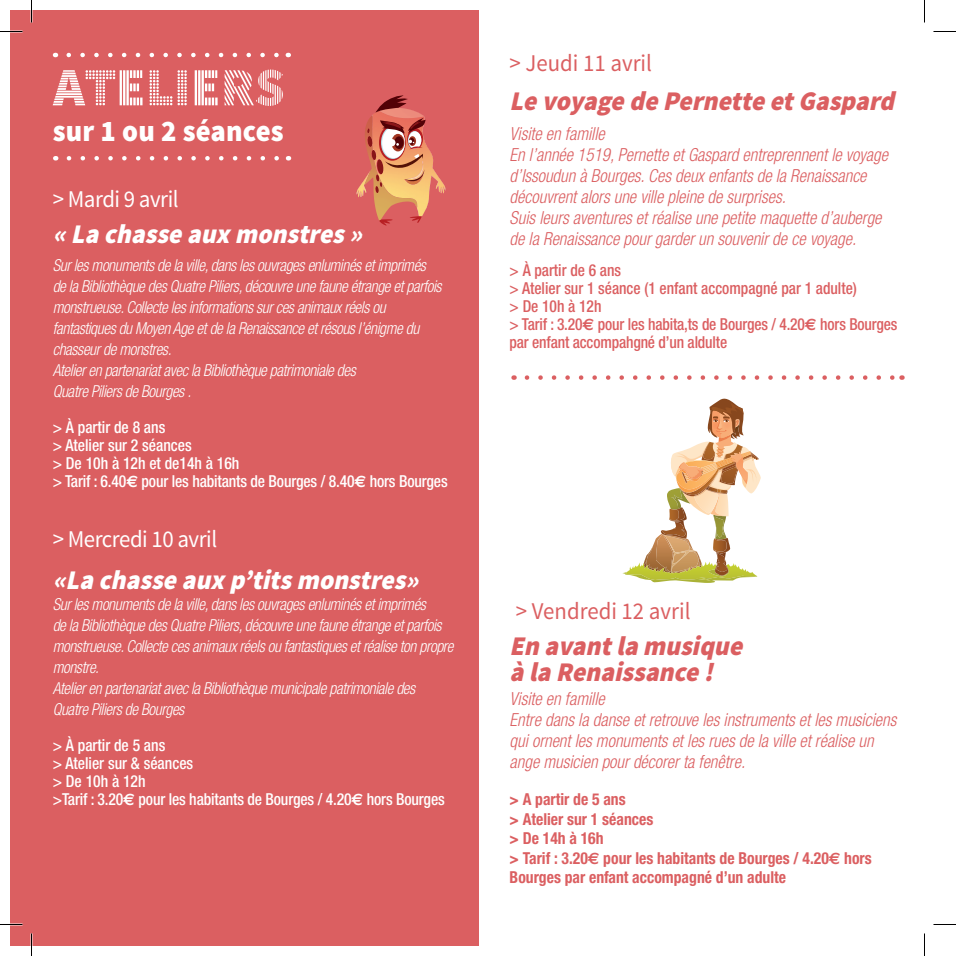
<style>
.page{position:relative;width:956px;height:956px;background:#fff}
.page>*{position:absolute;margin:0;border:0;box-sizing:border-box;transform-origin:0 0}
.t1{font:54px "Source Sans Pro DISPLAY";color:#fff}
.t2{font:900 30px "Source Sans Pro";letter-spacing:.005em;color:#fff;scale:.95 1}
.t3{font:italic 900 27px/25.5px "Source Sans Pro";color:#db5f61;scale:.95 1}
.t4{font:italic 900 27px "Source Sans Pro";color:#fff;scale:.95 1}
.t5{font:24px "Source Sans Pro";color:#db5f61;scale:.95 1}
.t6{font:24px "Source Sans Pro";letter-spacing:-.02em;color:#fff;scale:.95 1}
.t7{font:italic 300 condensed 18px/21px "Helvetica Neue";color:#db5f61;scale:.95 1}
.t8{font:italic 300 condensed 16.5px/21px "Helvetica Neue";letter-spacing:-.025em;color:#fff;scale:.95 1}
.t9{font:500 condensed 16.5px/18px "Helvetica Neue";letter-spacing:-.01em;color:#fff;scale:.95 1}
.t10{font:500 condensed 16.5px/18px "Helvetica Neue";letter-spacing:-.01em;color:#db5f61;scale:.94 1}
.t11{font:700 condensed 16.5px/19.5px "Helvetica Neue";color:#db5f61;scale:.95 1}
.s1{font-family:"Euro Sans";font-weight:700;font-stretch:normal}
.s2{font-family:"Euro Sans";font-stretch:normal}
</style>
<div class="page">
<div style="left:10px;top:10px;width:469px;height:936px;background:#db5f61"></div>
<svg style="left:69px;top:156px;width:210px;height:4px"></svg>
<svg style="left:69px;top:53px;width:210px;height:4px"></svg>
<svg style="left:527px;top:375px;width:368px;height:5px"></svg>
<img style="left:426px;top:145px;width:19px;height:64px">
<svg style="left:364px;top:95px;width:62px;height:131px"></svg>
<svg style="left:622px;top:399px;width:139px;height:184px"></svg>
<hr style="left:0;top:923px;width:22px;height:2px;background:#fff">
<svg style="left:0;top:31px;width:22px;height:1px"></svg>
<svg style="left:933px;top:31px;width:23px;height:1px"></svg>
<svg style="left:0;top:924px;width:22px;height:1px"></svg>
<svg style="left:933px;top:924px;width:23px;height:1px"></svg>
<svg style="left:31px;top:0;width:1px;height:23px"></svg>
<svg style="left:31px;top:933px;width:1px;height:23px"></svg>
<svg style="left:924px;top:0;width:1px;height:23px"></svg>
<svg style="left:924px;top:933px;width:1px;height:23px"></svg>
<p class="t1" style="left:53px;top:59px;width:234px">ATELIERS</p>
<p class="t2" style="left:53px;top:112px;width:245px">sur 1 ou 2 séances</p>
<p class="t6" style="left:53px;top:184px;width:134px">&gt; Mardi 9 avril</p>
<p class="t4" style="left:53px;top:216px;width:335px">«Lachasseauxmonstres»</p>
<p class="t8" style="left:53px;top:254px;width:411px">Sur les monuments de la ville, dans les ouvrages enluminés et imprimés de la Bibliothèque des Quatre Piliers, découvre une faune étrange et parfois monstrueuse. Collecte les informations sur ces animaux réels ou</p>
<p class="t8" style="left:53px;top:317px;width:387px">fantastiques du Moyen Age et de la Renaissance et résous l’énigme du chasseur de monstres.</p>
<p class="t8" style="left:53px;top:359px;width:321px">Atelier en partenariat avec la Bibliothèque patrimoniale des</p>
<p class="t8" style="left:53px;top:380px;width:147px">Quatre Piliers de Bourges .</p>
<p class="t9" style="left:53px;top:418px;width:148px">&gt; À partir de 8 ans<br>&gt; Atelier sur 2 séances</p>
<p class="t9" style="left:53px;top:454px;width:198px">&gt; De 10h à 12h et de14h à 16h</p>
<p class="t9" style="left:53px;top:472px;width:417px">&gt; Tarif : 6.40<span class="s1">€</span> pour les habitants de Bourges / 8.40<span class="s1">€</span> hors Bourges</p>
<p class="t6" style="left:53px;top:524px;width:175px">&gt; Mercredi 10 avril</p>
<p class="t4" style="left:53px;top:562px;width:395px">«Lachasseauxp’titsmonstres»</p>
<p class="t8" style="left:53px;top:593px;width:423px">Sur les monuments de la ville, dans les ouvrages enluminés et imprimés<br>de la Bibliothèque des Quatre Piliers, découvre une faune étrange et parfois monstrueuse. Collecte ces animaux réels ou fantastiques et réalise ton propre monstre.</p>
<p class="t8" style="left:53px;top:677px;width:383px">Atelier en partenariat avec la Bibliothèque municipale patrimoniale des</p>
<p class="t8" style="left:53px;top:698px;width:140px">Quatre Piliers de Bourges</p>
<p class="t9" style="left:53px;top:736px;width:120px">&gt; À partir de 5 ans</p>
<p class="t9" style="left:53px;top:754px;width:149px">&gt; Atelier sur &amp; séances</p>
<p class="t9" style="left:53px;top:772px;width:99px">&gt; De 10h à 12h</p>
<p class="t9" style="left:53px;top:790px;width:414px">&gt;Tarif : 3.20<span class="s1">€</span> pour les habitants de Bourges / 4.20<span class="s1">€</span> hors Bourges</p>
<p class="t5" style="left:510px;top:48px;width:151px">&gt; Jeudi 11 avril</p>
<p class="t3" style="left:510px;top:89px;width:415px">LevoyagedePernetteetGaspard</p>
<p class="t7" style="left:510px;top:123px;width:102px">Visite en famille</p>
<p class="t7" style="left:510px;top:144px;width:400px">En l’année 1519, Pernette et Gaspard entreprennent le voyage d’Issoudun à Bourges. Ces deux enfants de la Renaissance découvrent alors une ville pleine de surprises.</p>
<p class="t7" style="left:510px;top:206px;width:393px;line-height:21.6px">Suis leurs aventures et réalise une petite maquette d’auberge de la Renaissance pour garder un souvenir de ce voyage.</p>
<p class="t10" style="left:510px;top:261px;width:120px">&gt; À partir de 6 ans</p>
<p class="t10" style="left:510px;top:279px;width:371px">&gt; Atelier sur 1 séance (1 enfant accompagné par 1 adulte)</p>
<p class="t10" style="left:510px;top:297px;width:414px">&gt; De 10h à 12h<br>&gt; Tarif : 3.20<span class="s1">€</span> pour les habita,ts de Bourges / 4.20<span class="s1">€</span> hors Bourges par enfant accompahgné d’un aldulte</p>
<p class="t5" style="left:516px;top:597px;width:185px">&gt; Vendredi 12 avril</p>
<p class="t3" style="left:510px;top:635px;width:255px">En avantlamusique àlaRenaissance!</p>
<p class="t7" style="left:510px;top:688px;width:102px">Visite en famille</p>
<p class="t7" style="left:510px;top:709px;width:409px">Entre dans la danse et retrouve les instruments et les musiciens qui ornent les monuments et les rues de la ville et réalise un ange musicien pour décorer ta fenêtre.</p>
<p class="t11" style="left:510px;top:790px;width:124px">&gt; A partir de 5 ans</p>
<p class="t11" style="left:510px;top:809px;width:153px">&gt; Atelier sur 1 séances</p>
<p class="t11" style="left:510px;top:829px;width:100px">&gt; De 14h à 16h</p>
<p class="t11" style="left:510px;top:848px;width:383px">&gt; Tarif : 3.20<span class="s2">€</span> pour les habitants de Bourges / 4.20<span class="s2">€</span> hors<br>Bourges par enfant accompagné d’un adulte</p>
</div>
